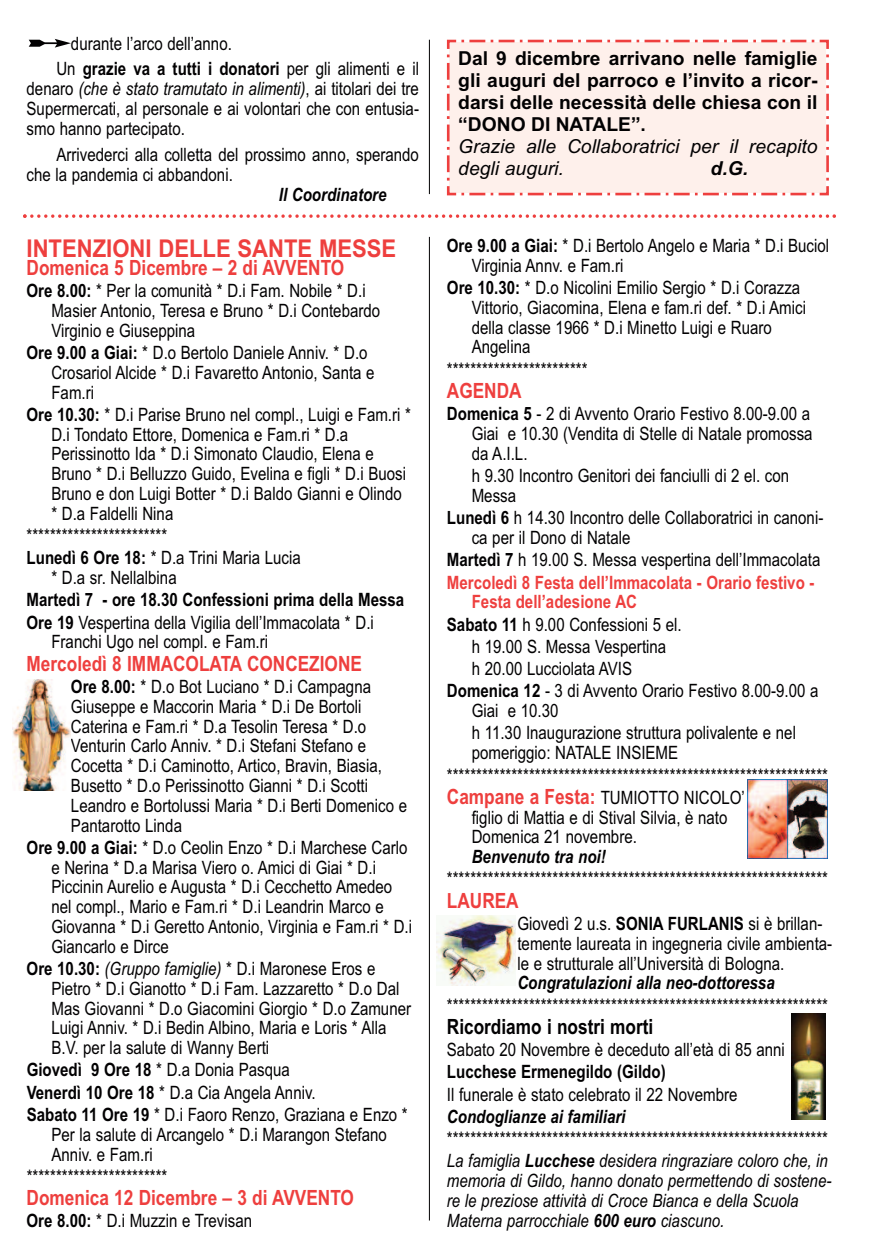
<style>
.page{position:relative;width:874px;height:1241px;background:#fff}
.page>*{position:absolute;margin:0;border:0;box-sizing:border-box;transform-origin:0 0}
.t1{font:700 24.5px "Arial";color:#ee3f3e;scale:.9 1}
.t2{font:700 21px "Arial Narrow";color:#ee3f3e}
.t3{font:700 21px "Arial Narrow";color:#020102}
.t4{font:700 19.25px/21.9px "Arial";color:#020102;text-align:justify}
.t5{font:italic 19.25px/21.9px "Arial";color:#020102}
.t6{font:italic 700 19.25px "Arial";color:#020102}
.t7{font:18.38px/19.8px "Arial Narrow";color:#020102}
.t8{font:italic 18.38px/19.8px "Arial Narrow";color:#020102}
.t9{font:700 18.38px/22.2px "Arial Narrow";color:#020102}
.t10{font:700 18.38px/22.2px "Arial Narrow";color:#ee3f3e}
.t11{font:italic 700 18.38px "Arial Narrow";color:#020102}
.s1{font-weight:700}
.s2{font-style:italic}
.s3{font-weight:400}
.s4{color:#020102}
.s5{font-weight:400;color:#020102}
.s6{font-weight:700;font-size:21px;color:#ee3f3e}
.s7{font-weight:700;font-style:italic}
</style>
<div class="page">
<img style="left:437px;top:915px;width:78px;height:70px">
<hr style="left:429px;top:237px;width:1px;height:983px;background:#020102">
<img style="left:791px;top:1013px;width:33px;height:105px">
<img style="left:13px;top:679px;width:58px;height:111px">
<svg style="left:23px;top:214px;width:812px;height:4px"></svg>
<img style="left:747px;top:779px;width:79px;height:79px">
<svg style="left:29px;top:39px;width:42px;height:9px"></svg>
<div style="left:446px;top:39px;width:383px;height:157px;background:#fef0eb"></div>
<hr style="left:429px;top:40px;width:1px;height:154px;background:#020102">
<p class="t7" style="left:56px;top:31px;width:364px;line-height:25px;text-indent:15px">durante l’arco dell’anno.<br>Un <span class="s1">grazie va a tutti i donatori</span> per gli alimenti e il</p>
<p class="t7" style="left:27px;top:79px;width:394px;text-align:justify">denaro <span class="s2">(che è stato tramutato in alimenti)</span>, ai titolari dei tre Supermercati, al personale e ai volontari che con entusia&shy;smo hanno partecipato.</p>
<p class="t7" style="left:27px;top:144px;width:394px;text-indent:30px">Arrivederci alla colletta del prossimo anno, sperando che la pandemia ci abbandoni.</p>
<p class="t11" style="left:279px;top:184px;width:109px">Il Coordinatore</p>
<h1 class="t1" style="left:27px;top:234px;width:412px">INTENZIONI DELLE SANTE MESSE</h1>
<p class="t2" style="left:27px;top:255px;width:319px">Domenica 5 Dicembre – 2 di AVVENTO</p>
<p class="t7" style="left:51px;top:281px;width:330px;text-indent:-25px"><span class="s1">Ore 8.00:</span> * Per la comunità * D.i Fam. Nobile * D.i<br>Masier Antonio, Teresa e Bruno * D.i Contebardo<br>Virginio e Giuseppina</p>
<p class="t7" style="left:51px;top:343px;width:324px;text-indent:-25px"><span class="s1">Ore 9.00 a Giai:</span> * D.o Bertolo Daniele Anniv. * D.o<br>Crosariol Alcide * D.i Favaretto Antonio, Santa e<br>Fam.ri</p>
<p class="t7" style="left:51px;top:404px;width:361px;text-indent:-25px"><span class="s1">Ore 10.30:</span> * D.i Parise Bruno nel compl., Luigi e Fam.ri * D.i Tondato Ettore, Domenica e Fam.ri * D.a Perissinotto Ida * D.i Simonato Claudio, Elena e Bruno * D.i Belluzzo Guido, Evelina e figli * D.i Buosi Bruno e don Luigi Botter * D.i Baldo Gianni e Olindo * D.a Faldelli Nina</p>
<p class="t7" style="left:27px;top:524px;width:275px;line-height:22.2px">************************<br><span class="s1">Lunedì 6 Ore 18:</span> * D.a Trini Maria Lucia</p>
<p class="t7" style="left:51px;top:568px;width:127px">* D.a sr. Nellalbina</p>
<p class="t9" style="left:27px;top:589px;width:379px">Martedì 7 - ore 18.30 Confessioni prima della Messa<br>Ore 19 <span class="s3">Vespertina della Vigilia dell’Immacolata * D.i</span></p>
<p class="t7" style="left:51px;top:632px;width:218px">Franchi Ugo nel compl. e Fam.ri</p>
<p class="t2" style="left:27px;top:651px;width:337px">Mercoledì 8 IMMACOLATA CONCEZIONE</p>
<p class="t7" style="left:71px;top:676px;width:337px"><span class="s1">Ore 8.00:</span> * D.o Bot Luciano * D.i Campagna Giuseppe e Maccorin Maria * D.i De Bortoli Caterina e Fam.ri * D.a Tesolin Teresa * D.o Venturin Carlo Anniv. * D.i Stefani Stefano e Cocetta * D.i Caminotto, Artico, Bravin, Biasia, Busetto * D.o Perissinotto Gianni * D.i Scotti Leandro e Bortolussi Maria * D.i Berti Domenico e Pantarotto Linda</p>
<p class="t7" style="left:51px;top:837px;width:362px;text-indent:-25px"><span class="s1">Ore 9.00 a Giai:</span> * D.o Ceolin Enzo * D.i Marchese Carlo e Nerina * D.a Marisa Viero o. Amici di Giai * D.i Piccinin Aurelio e Augusta * D.i Cecchetto Amedeo nel compl., Mario e Fam.ri * D.i Leandrin Marco e Giovanna * D.i Geretto Antonio, Virginia e Fam.ri * D.i Giancarlo e Dirce</p>
<p class="t7" style="left:51px;top:958px;width:361px;text-indent:-25px"><span class="s1">Ore 10.30:</span> <span class="s2">(Gruppo famiglie)</span> * D.i Maronese Eros e Pietro * D.i Gianotto * D.i Fam. Lazzaretto * D.o Dal Mas Giovanni * D.o Giacomini Giorgio * D.o Zamuner Luigi Anniv. * D.i Bedin Albino, Maria e Loris * Alla B.V. per la salute di Wanny Berti</p>
<p class="t7" style="left:27px;top:1058px;width:382px;line-height:22.2px"><span class="s1">Giovedì 9 Ore 18</span> * D.a Donia Pasqua<br><span class="s1">Venerdì 10 Ore 18</span> * D.a Cia Angela Anniv.<br><span class="s1">Sabato 11 Ore 19</span> * D.i Faoro Renzo, Graziana e Enzo *</p>
<p class="t7" style="left:51px;top:1124px;width:337px">Per la salute di Arcangelo * D.i Marangon Stefano<br>Anniv. e Fam.ri</p>
<p class="t7" style="left:27px;top:1166px;width:142px">************************</p>
<p class="t2" style="left:27px;top:1185px;width:329px">Domenica 12 Dicembre – 3 di AVVENTO</p>
<p class="t7" style="left:27px;top:1210px;width:227px"><span class="s1">Ore 8.00:</span> * D.i Muzzin e Trevisan</p>
<p class="t4" style="left:458px;top:47px;width:360px">Dal 9 dicembre arrivano nelle famiglie gli auguri del parroco e l’invito a ricor&shy;darsi delle necessità delle chiesa con il “DONO DI NATALE”.</p>
<p class="t5" style="left:458px;top:135px;width:360px">Grazie alle Collaboratrici per il recapito degli auguri.</p>
<p class="t6" style="left:710px;top:157px;width:39px">d.G.</p>
<p class="t7" style="left:471px;top:236px;width:359px;text-indent:-25px"><span class="s1">Ore 9.00 a Giai:</span> * D.i Bertolo Angelo e Maria * D.i Buciol<br>Virginia Annv. e Fam.ri</p>
<p class="t7" style="left:471px;top:278px;width:335px;text-indent:-25px"><span class="s1">Ore 10.30:</span> * D.o Nicolini Emilio Sergio * D.i Corazza Vittorio, Giacomina, Elena e fam.ri def. * D.i Amici della classe 1966 * D.i Minetto Luigi e Ruaro Angelina</p>
<p class="t7" style="left:446px;top:359px;width:142px">************************</p>
<p class="t2" style="left:446px;top:378px;width:76px">AGENDA</p>
<p class="t7" style="left:471px;top:404px;width:342px;text-indent:-25px"><span class="s1">Domenica 5</span> - 2 di Avvento Orario Festivo 8.00-9.00 a<br>Giai e 10.30 (Vendita di Stelle di Natale promossa da A.I.L.</p>
<p class="t7" style="left:471px;top:466px;width:319px">h 9.30 Incontro Genitori dei fanciulli di 2 el. con<br>Messa</p>
<p class="t7" style="left:471px;top:508px;width:353px;text-indent:-25px"><span class="s1">Lunedì 6</span> h 14.30 Incontro delle Collaboratrici in canoni&shy;ca per il Dono di Natale</p>
<p class="t10" style="left:446px;top:548px;width:375px"><span class="s4">Martedì 7</span> <span class="s5">h 19.00 S. Messa vespertina dell’Immacolata<br></span>Mercoledì 8 Festa dell’Immacolata - Orario festivo -</p>
<p class="t10" style="left:471px;top:590px;width:167px">Festa dell’adesione AC</p>
<p class="t7" style="left:446px;top:614px;width:236px"><span class="s1">Sabato 11</span> h 9.00 Confessioni 5 el.</p>
<p class="t7" style="left:471px;top:636px;width:196px">h 19.00 S. Messa Vespertina</p>
<p class="t7" style="left:471px;top:658px;width:162px">h 20.00 Lucciolata AVIS</p>
<p class="t7" style="left:446px;top:681px;width:373px"><span class="s1">Domenica 12</span> - 3 di Avvento Orario Festivo 8.00-9.00 a</p>
<p class="t7" style="left:471px;top:699px;width:325px;line-height:22.2px">Giai e 10.30<br>h 11.30 Inaugurazione struttura polivalente e nel</p>
<p class="t7" style="left:446px;top:741px;width:382px;line-height:22.2px;text-indent:25px">pomeriggio: NATALE INSIEME *****************************************************************<br><span class="s6">Campane a Festa:</span> TUMIOTTO NICOLO’</p>
<p class="t7" style="left:471px;top:807px;width:257px">figlio di Mattia e di Stival Silvia, è nato<br>Domenica 21 novembre.</p>
<p class="t11" style="left:471px;top:845px;width:135px">Benvenuto tra noi!</p>
<p class="t7" style="left:446px;top:869px;width:382px">*****************************************************************</p>
<p class="t2" style="left:446px;top:888px;width:73px">LAUREA</p>
<p class="t7" style="left:517px;top:913px;width:316px">Giovedì 2 u.s. <span class="s1">SONIA FURLANIS</span> si è brillan&shy;temente laureata in ingegneria civile ambienta&shy;le e strutturale all’Università di Bologna.</p>
<p class="t11" style="left:517px;top:972px;width:259px">Congratulazioni alla neo-dottoressa</p>
<p class="t7" style="left:446px;top:995px;width:382px">*****************************************************************</p>
<p class="t3" style="left:446px;top:1014px;width:208px">Ricordiamo i nostri morti</p>
<p class="t7" style="left:446px;top:1039px;width:339px">Sabato 20 Novembre è deceduto all’età di 85 anni</p>
<p class="t9" style="left:446px;top:1060px;width:220px">Lucchese Ermenegildo (Gildo)</p>
<p class="t7" style="left:446px;top:1084px;width:292px">Il funerale è stato celebrato il 22 Novembre</p>
<p class="t11" style="left:446px;top:1105px;width:180px">Condoglianze ai familiari</p>
<p class="t7" style="left:446px;top:1127px;width:382px;line-height:22.2px">*****************************************************************<br><span class="s2">La famiglia</span> <span class="s7">Lucchese</span> <span class="s2">desidera ringraziare coloro che, in</span></p>
<p class="t8" style="left:446px;top:1170px;width:385px">memoria di Gildo, hanno donato permettendo di sostene&shy;re le preziose attività di Croce Bianca e della Scuola<br>Materna parrocchiale <span class="s1">600 euro</span> ciascuno.</p>
</div>
